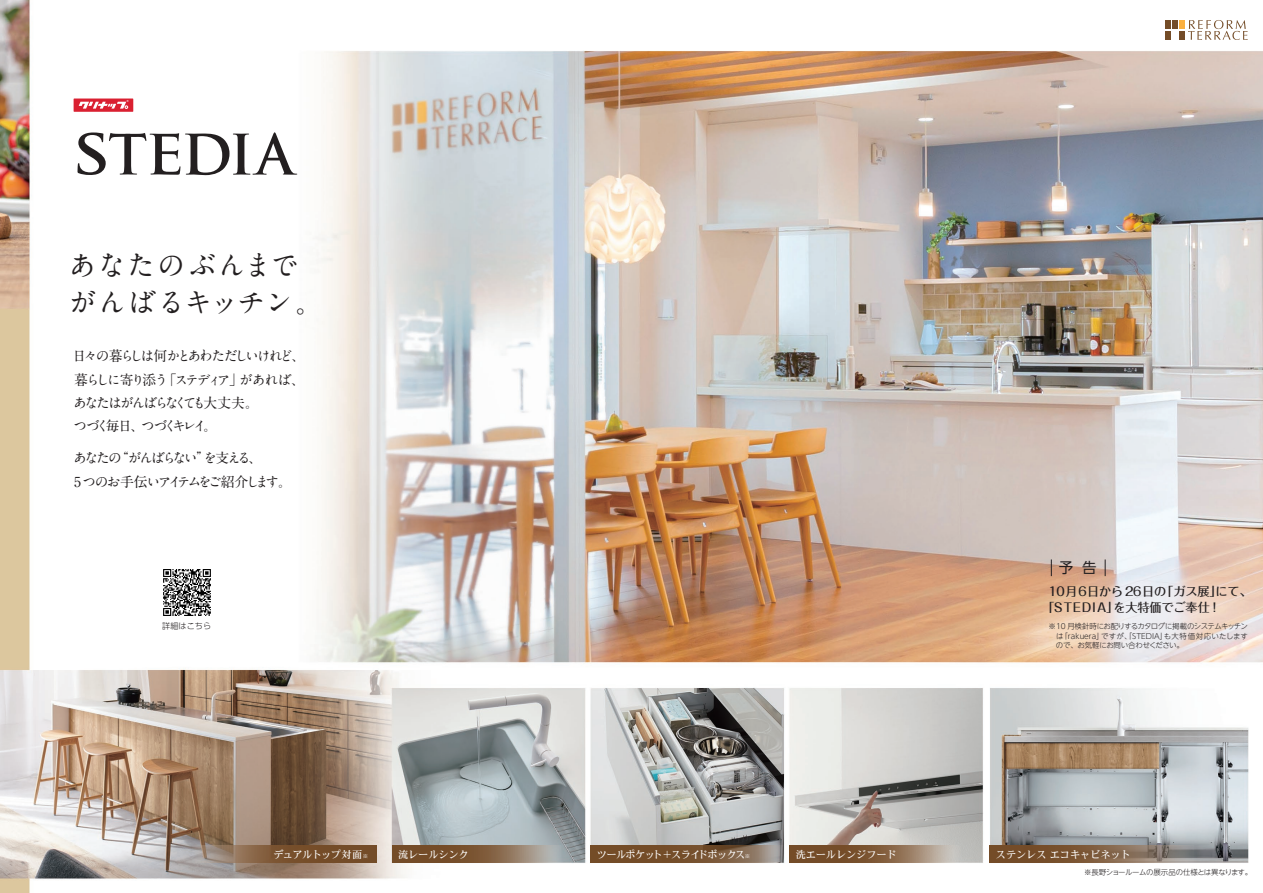
<style>
.page{position:relative;width:1263px;height:893px;background:#fff}
.page>*{position:absolute;margin:0;border:0;box-sizing:border-box;transform-origin:0 0}
.t1{font:700 28.35px/37.2px "A1 Mincho Std";letter-spacing:.03em;color:#231f20}
.t2{font:14.4px "UD Shin Go Pro";color:#231f20}
.t3{font:700 13.8px/23.4px "A1 Mincho Std";letter-spacing:-.17em;color:#231f20}
.t4{font:500 12.15px "Folk Pro";letter-spacing:-.01em;color:#231f20}
.t5{font:10.05px "DFHS Mincho W5 MP RKSJ H";color:#fff}
.t6{font:10.05px "DFHS Mincho W5 MP RKSJ H";letter-spacing:-.05em;color:#fff}
.t7{font:300 8.1px "UD Shin Go Pr 6 N";letter-spacing:.01em;color:#231f20}
.t8{font:300 7.5px "UD Shin Go NT Pro";color:#231f20}
.t9{font:300 7.5px "UD Shin Go NT Pro";letter-spacing:-.07em;color:#231f20}
.t10{font:300 7.5px "UD Shin Go NT Pro";letter-spacing:-.055em;color:#231f20}
.t11{font:300 7.5px "UD Shin Go NT Pro";letter-spacing:-.03em;color:#231f20}
.s1{font-size:5.25px}
</style>
<div class="page">
<img style="left:0;top:0;width:1263px;height:893px">
<div style="left:1165px;top:20px;width:5px;height:9px;background:#744c27"></div>
<div style="left:1180px;top:20px;width:5px;height:9px;background:#fbb03f"></div>
<div style="left:1172px;top:20px;width:5px;height:9px;background:#744c27"></div>
<div style="left:1165px;top:31px;width:5px;height:9px;background:#744c27"></div>
<div style="left:1180px;top:31px;width:5px;height:9px;background:#744c27"></div>
<svg style="left:1188px;top:20px;width:59px;height:20px"></svg>
<svg style="left:1051px;top:559px;width:1px;height:17px"></svg>
<svg style="left:1105px;top:559px;width:1px;height:17px"></svg>
<svg style="left:78px;top:132px;width:219px;height:43px"></svg>
<div style="left:74px;top:99px;width:59px;height:13px;background:#da2031"></div>
<svg style="left:79px;top:100px;width:50px;height:9px"></svg>
<svg style="left:990px;top:846px;width:212px;height:17px"></svg>
<svg style="left:790px;top:846px;width:175px;height:17px"></svg>
<svg style="left:392px;top:846px;width:175px;height:17px"></svg>
<svg style="left:591px;top:846px;width:193px;height:17px"></svg>
<svg style="left:183px;top:846px;width:193px;height:17px"></svg>
<img style="left:159px;top:565px;width:55px;height:55px">
<h1 class="t1" style="left:68px;top:243px;width:257px">あなたのぶんまでがんばるキッチン。</h1>
<p class="t3" style="left:73px;top:342px;width:234px">日々の暮らしは何かとあわただしいけれど、暮らしに寄り添う 「ステディア」があれば、あなたはがんばらなくても大丈夫。<br>つづく毎日、つづくキレイ。</p>
<p class="t3" style="left:73px;top:444px;width:220px">あなたの“がんばらない”を支える、<br>5 つのお手伝いアイテムをご紹介します。</p>
<p class="t7" style="left:162px;top:619px;width:51px">詳細はこちら</p>
<p class="t2" style="left:1059px;top:556px;width:39px">予 告</p>
<p class="t4" style="left:1048px;top:581px;width:205px">10月6日から26日の「ガス展」にて、</p>
<p class="t4" style="left:1042px;top:597px;width:180px">「STEDIA」を大特価でご奉仕！</p>
<p class="t9" style="left:1049px;top:620px;width:201px">※10 月検針時にお配りするカタログに掲載のシステムキッチン</p>
<p class="t8" style="left:1056px;top:630px;width:193px">は「rakuera」ですが、「STEDIA」も大特価対応いたします</p>
<p class="t11" style="left:1049px;top:639px;width:137px">　ので、お気軽にお問い合わせください。</p>
<p class="t6" style="left:273px;top:849px;width:96px">デュアルトップ対面<span class="s1">※</span></p>
<p class="t5" style="left:398px;top:849px;width:72px">流レールシンク</p>
<p class="t6" style="left:597px;top:849px;width:155px">ツールポケット+スライドボックス<span class="s1">※</span></p>
<p class="t5" style="left:796px;top:849px;width:102px">洗エールレンジフード</p>
<p class="t5" style="left:996px;top:849px;width:136px">ステンレス エコキャビネット</p>
<p class="t10" style="left:1084px;top:866px;width:170px">※長野ショールームの展示品の仕様とは異なります。</p>
</div>
